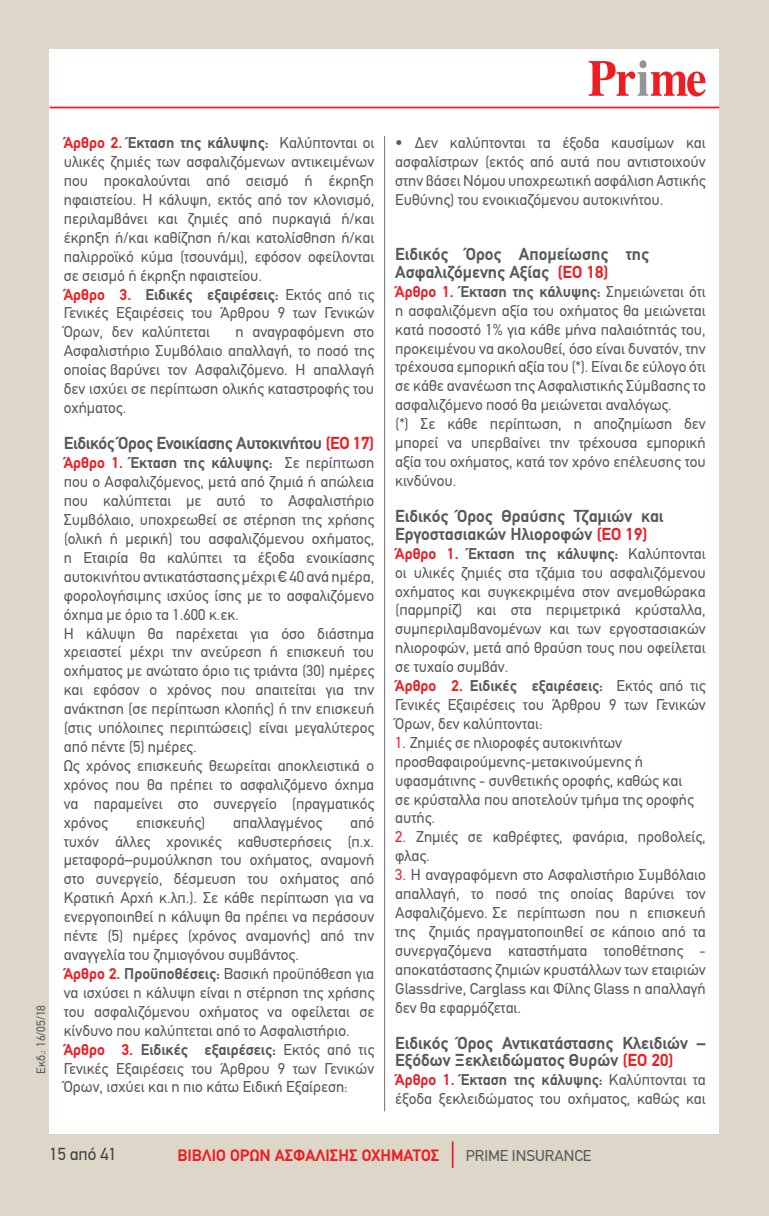
<style>
.page{position:relative;width:769px;height:1216px;background:#fff}
.page>*{position:absolute;margin:0;border:0;box-sizing:border-box;transform-origin:0 0}
.t1{font:700 17.5px/17.5px "PF Din Text";color:#58595b}
.t2{font:700 17.5px "PF Din Text";letter-spacing:-.02em;color:#58595b}
.t3{font:17.5px "PF Din Text";color:#414042}
.t4{font:700 16.62px "PF Din Text";color:#ed1d24}
.t5{font:15.75px/18.9px "PF Din Text";color:#58595b}
.t6{font:12.25px "PF Din Text";color:#58595b}
.s1{font-weight:700;color:#ed1d24}
.s2{font-weight:700}
.s3{color:#ed1d24}
</style>
<div class="page">
<div style="left:0;top:0;width:769px;height:1215px;background:#dcd7c8"></div>
<div style="left:50px;top:50px;width:669px;height:1084px;background:#fff"></div>
<hr style="left:384px;top:136px;width:1px;height:975px;background:#6d6e71">
<svg style="left:589px;top:60px;width:117px;height:36px"></svg>
<hr style="left:50px;top:107px;width:669px;height:1px;background:#ed1d24">
<svg style="left:452px;top:1141px;width:1px;height:26px"></svg>
<p class="t6" style="left:34px;top:1074px;width:71px;rotate:-90deg">Εκδ.: 16/05/18</p>
<p class="t5" style="left:64px;top:133px;width:312px"><span class="s1">Άρθρο 2.</span> <span class="s2">Έκταση της κάλυψης:</span> Καλύπτονται οι υλικές ζηµιές των ασφαλιζόµενων αντικειµένων που προκαλούνται από σεισµό ή έκρηξη ηφαιστείου. Η κάλυψη, εκτός από τον κλονισµό, περιλαµβάνει και ζηµιές από πυρκαγιά ή/και έκρηξη ή/και καθίζηση ή/και κατολίσθηση ή/και παλιρροϊκό κύµα (τσουνάµι), εφόσον οφείλονται σε σεισµό ή έκρηξη ηφαιστείου.<br><span class="s1">Άρθρο 3.</span> <span class="s2">Ειδικές εξαιρέσεις:</span> Εκτός από τις Γενικές Εξαιρέσεις του Άρθρου 9 των Γενικών Όρων, δεν καλύπτεται</p>
<p class="t5" style="left:64px;top:322px;width:312px;text-align:justify;text-indent:172px">η αναγραφόµενη στο Ασφαλιστήριο Συμβόλαιο απαλλαγή, το ποσό της οποίας βαρύνει τον Ασφαλιζόµενο. Η απαλλαγή δεν ισχύει σε περίπτωση ολικής καταστροφής του οχήµατος.</p>
<p class="t2" style="left:64px;top:433px;width:312px">Ειδικός Όρος Ενοικίασης Αυτοκινήτου <span class="s3">(ΕΟ 17)</span></p>
<p class="t5" style="left:64px;top:453px;width:312px"><span class="s1">Άρθρο 1.</span> <span class="s2">Έκταση της κάλυψης:</span> Σε περίπτωση που ο Ασφαλιζόµενος, µετά από ζηµιά ή απώλεια που καλύπτεται µε αυτό το Ασφαλιστήριο Συμβόλαιο, υποχρεωθεί σε στέρηση της χρήσης (ολική ή µερική) του ασφαλιζόµενου οχήµατος, η Εταιρία θα καλύπτει τα έξοδα ενοικίασης αυτοκινήτου αντικατάστασης μέχρι € 40 ανά ημέρα, φορολογήσιµης ισχύος ίσης µε το ασφαλιζόµενο όχηµα µε όριο τα 1.600 κ.εκ.<br>Η κάλυψη θα παρέχεται για όσο διάστηµα χρειαστεί µέχρι την ανεύρεση ή επισκευή του οχήµατος µε ανώτατο όριο τις τριάντα (30) ηµέρες και εφόσον ο χρόνος που απαιτείται για την ανάκτηση (σε περίπτωση κλοπής) ή την επισκευή (στις υπόλοιπες περιπτώσεις) είναι µεγαλύτερος από πέντε (5) ηµέρες.<br>Ως χρόνος επισκευής θεωρείται αποκλειστικά ο χρόνος που θα πρέπει το ασφαλιζόµενο όχηµα να παραµείνει στο συνεργείο (πραγµατικός χρόνος</p>
<p class="t5" style="left:136px;top:812px;width:71px">επισκευής)</p>
<p class="t5" style="left:233px;top:812px;width:91px">απαλλαγµένος</p>
<p class="t5" style="left:64px;top:812px;width:312px;text-indent:286px">από τυχόν άλλες χρονικές καθυστερήσεις (π.χ. µεταφορά–ρυµούλκηση του οχήµατος, αναµονή στο συνεργείο, δέσµευση του οχήµατος από Κρατική Αρχή κ.λπ.). Σε κάθε περίπτωση για να ενεργοποιηθεί η κάλυψη θα πρέπει να περάσουν πέντε (5) ηµέρες (χρόνος αναµονής) από την αναγγελία του ζηµιογόνου συµβάντος.<br><span class="s1">Άρθρο 2.</span> <span class="s2">Προϋποθέσεις:</span> Βασική προϋπόθεση για να ισχύσει η κάλυψη είναι η στέρηση της χρήσης του ασφαλιζόµενου οχήµατος να οφείλεται σε κίνδυνο που καλύπτεται από το Ασφαλιστήριο.<br><span class="s1">Άρθρο 3.</span> <span class="s2">Ειδικές εξαιρέσεις:</span> Εκτός από τις Γενικές Εξαιρέσεις του Άρθρου 9 των Γενικών Όρων, ισχύει και η πιο κάτω Ειδική Εξαίρεση:</p>
<p class="t5" style="left:395px;top:133px;width:312px;text-align:justify">• Δεν καλύπτονται τα έξοδα καυσίµων και ασφαλίστρων (εκτός από αυτά που αντιστοιχούν στην βάσει Νόµου υποχρεωτική ασφάλιση Αστικής Ευθύνης) του ενοικιαζόµενου αυτοκινήτου.</p>
<p class="t1" style="left:395px;top:245px;width:255px">Ειδικός Όρος Αποµείωσης της<br>Ασφαλιζόµενης Αξίας <span class="s3">(ΕΟ 18)</span></p>
<p class="t5" style="left:395px;top:282px;width:312px"><span class="s1">Άρθρο 1.</span> <span class="s2">Έκταση της κάλυψης:</span> Σηµειώνεται ότι η ασφαλιζόµενη αξία του οχήµατος θα µειώνεται κατά ποσοστό 1% για κάθε µήνα παλαιότητάς του, προκειµένου να ακολουθεί, όσο είναι δυνατόν, την τρέχουσα εµπορική αξία του (*). Είναι δε εύλογο ότι σε κάθε ανανέωση της Ασφαλιστικής Σύµβασης το ασφαλιζόµενο ποσό θα µειώνεται αναλόγως.<br>(*) Σε κάθε περίπτωση, η αποζηµίωση δεν µπορεί να υπερβαίνει την τρέχουσα εµπορική αξία του οχήµατος, κατά τον χρόνο επέλευσης του κινδύνου.</p>
<p class="t1" style="left:395px;top:507px;width:270px">Ειδικός Όρος Θραύσης Τζαµιών και<br>Εργοστασιακών Ηλιοροφών <span class="s3">(ΕΟ 19)</span></p>
<p class="t5" style="left:395px;top:544px;width:312px"><span class="s1">Άρθρο 1.</span> <span class="s2">Έκταση της κάλυψης:</span> Καλύπτονται οι υλικές ζηµιές στα τζάµια του ασφαλιζόµενου οχήµατος και συγκεκριµένα στον ανεµοθώρακα (παρµπρίζ) και στα περιµετρικά κρύσταλλα, συµπεριλαµβανοµένων και των εργοστασιακών ηλιοροφών, µετά από θραύση τους που οφείλεται σε τυχαίο συµβάν.<br><span class="s1">Άρθρο 2.</span> <span class="s2">Ειδικές εξαιρέσεις:</span> Εκτός από τις Γενικές Εξαιρέσεις του Άρθρου 9 των Γενικών Όρων, δεν καλύπτονται:</p>
<p class="t5" style="left:395px;top:733px;width:300px"><span class="s3">1.</span> Ζηµιές σε ηλιοροφές αυτοκινήτων προσθαφαιρούµενης-µετακινούµενης ή υφασµάτινης - συνθετικής οροφής, καθώς και σε κρύσταλλα που αποτελούν τµήµα της οροφής αυτής.</p>
<p class="t5" style="left:395px;top:827px;width:312px"><span class="s3">2.</span> Ζηµιές σε καθρέφτες, φανάρια, προβολείς, φλας.</p>
<p class="t5" style="left:395px;top:865px;width:312px;text-align:justify"><span class="s3">3.</span> Η αναγραφόµενη στο Ασφαλιστήριο Συμβόλαιο απαλλαγή, το ποσό της οποίας βαρύνει τον Ασφαλιζόµενο. Σε περίπτωση που η επισκευή της ζηµιάς πραγματοποιηθεί σε κάποιο από τα συνεργαζόµενα καταστήµατα τοποθέτησης - αποκατάστασης ζηµιών κρυστάλλων των εταιριών Glassdrive, Carglass και Φίλης Glass η απαλλαγή δεν θα εφαρµόζεται.</p>
<p class="t1" style="left:395px;top:1034px;width:312px">Ειδικός Όρος Αντικατάστασης Κλειδιών –<br>Εξόδων Ξεκλειδώµατος Θυρών <span class="s3">(ΕΟ 20)</span></p>
<p class="t5" style="left:395px;top:1070px;width:312px"><span class="s1">Άρθρο 1.</span> <span class="s2">Έκταση της κάλυψης:</span> Καλύπτονται τα έξοδα ξεκλειδώµατος του οχήµατος, καθώς και</p>
<p class="t3" style="left:50px;top:1143px;width:69px">15 από 41</p>
<p class="t4" style="left:177px;top:1145px;width:262px">βιβλιο ορων ασφαλισης οχηματος</p>
<p class="t5" style="left:466px;top:1145px;width:127px">prime insurance</p>
</div>
